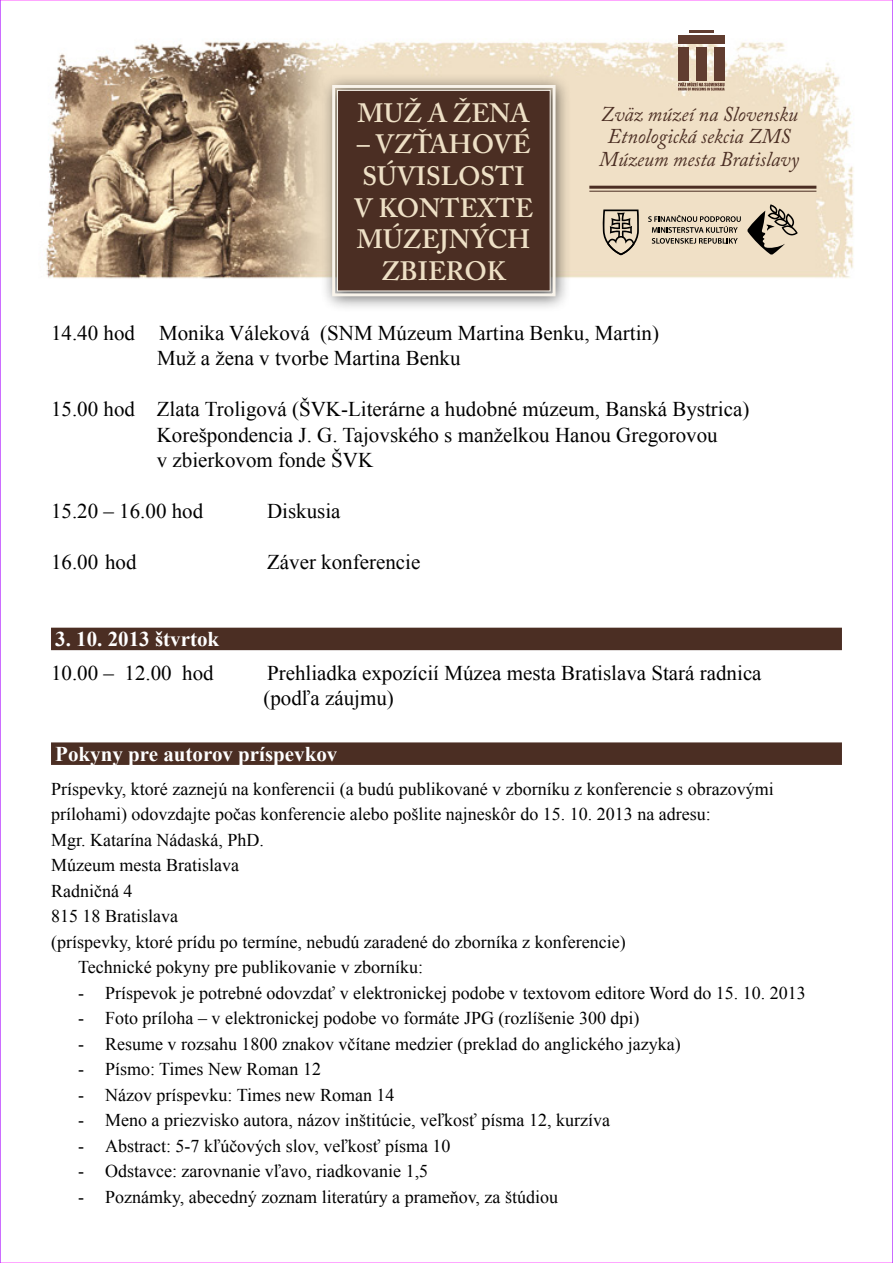
<style>
.page{position:relative;width:893px;height:1263px;background:#fff}
.page>*{position:absolute;margin:0;border:0;box-sizing:border-box;transform-origin:0 0}
.t1{font:600 26.4px/31.7px "Adobe Caslon Pro";color:#eee0c6;text-align:center}
.t2{font:21px/25.5px "Times New Roman";color:#000}
.t3{font:italic 21px/22.5px "Adobe Caslon Pro";color:#4b2e23;text-align:center;scale:.95 1}
.t4{font:700 21px "Times New Roman";color:#fff}
.t5{font:18px "Times New Roman";color:#000}
</style>
<div class="page">
<img style="left:46px;top:30px;width:808px;height:621px">
<div style="left:320px;top:73px;width:251px;height:239px;background:#000;opacity:.7"></div>
<svg style="left:331px;top:84px;width:226px;height:214px;background:#cdc7bd"></svg>
<div style="left:337px;top:89px;width:214px;height:203px;background:#4b2e23"></div>
<div style="left:602px;top:204px;width:196px;height:51px;background:#f0e0c6"></div>
<svg style="left:747px;top:204px;width:51px;height:51px"></svg>
<svg style="left:602px;top:209px;width:37px;height:46px"></svg>
<svg style="left:648px;top:215px;width:93px;height:29px"></svg>
<hr style="left:589px;top:186px;width:227px;height:3px;background:#4b2e23">
<hr style="left:589px;top:191px;width:227px;height:1px;background:#4b2e23">
<div style="left:51px;top:628px;width:791px;height:22px;background:#4b2e23"></div>
<div style="left:51px;top:742px;width:791px;height:23px;background:#4b2e23"></div>
<div style="left:678px;top:47px;width:11px;height:33px;background:#613d30"></div>
<div style="left:678px;top:36px;width:46px;height:8px;background:#613d30"></div>
<svg style="left:678px;top:82px;width:47px;height:9px"></svg>
<hr style="left:689px;top:31px;width:25px;height:2px;background:#613d30">
<div style="left:696px;top:47px;width:11px;height:33px;background:#613d30"></div>
<div style="left:714px;top:47px;width:10px;height:33px;background:#613d30"></div>
<hr style="left:0;top:0;width:1px;height:1263px;background:#93f">
<hr style="left:892px;top:0;width:1px;height:1263px;background:#93f">
<h1 class="t1" style="left:358px;top:97px;width:174px">MUŽ A ŽENA</h1>
<h1 class="t1" style="left:354px;top:128px;width:181px">– VZŤAHOVÉ<br>SÚVISLOSTI<br>V KONTEXTE<br>MÚZEJNÝCH<br>ZBIEROK</h1>
<p class="t3" style="left:599px;top:102px;width:212px">Zväz múzeí na Slovensku<br>Etnologická sekcia ZMS<br>Múzeum mesta Bratislavy</p>
<p class="t2" style="left:157px;top:320px;width:503px;text-indent:-106px">14.40 hod Monika Váleková (SNM Múzeum Martina Benku, Martin)<br>Muž a žena v tvorbe Martina Benku</p>
<p class="t2" style="left:157px;top:396px;width:594px;text-indent:-106px">15.00 hod Zlata Troligová (ŠVK-Literárne a hudobné múzeum, Banská Bystrica)<br>Korešpondencia J. G. Tajovského s manželkou Hanou Gregorovou<br>v zbierkovom fonde ŠVK</p>
<p class="t2" style="left:51px;top:498px;width:154px">15.20 – 16.00 hod</p>
<p class="t2" style="left:267px;top:498px;width:75px">Diskusia</p>
<p class="t2" style="left:51px;top:549px;width:87px">16.00 hod</p>
<p class="t2" style="left:267px;top:549px;width:155px">Záver konferencie</p>
<p class="t4" style="left:55px;top:624px;width:166px">3. 10. 2013 štvrtok</p>
<p class="t2" style="left:51px;top:660px;width:164px">10.00 – 12.00 hod</p>
<p class="t2" style="left:263px;top:660px;width:500px">Prehliadka expozícií Múzea mesta Bratislava Stará radnica (podľa záujmu)</p>
<p class="t4" style="left:55px;top:739px;width:284px">Pokyny pre autorov príspevkov</p>
<p class="t5" style="left:51px;top:776px;width:724px">Príspevky, ktoré zaznejú na konferencii (a budú publikované v zborníku z konferencie s obrazovými</p>
<p class="t5" style="left:51px;top:802px;width:661px">prílohami) odovzdajte počas konferencie alebo pošlite najneskôr do 15. 10. 2013 na adresu:</p>
<p class="t5" style="left:51px;top:827px;width:214px">Mgr. Katarína Nádaská, PhD.</p>
<p class="t5" style="left:51px;top:853px;width:189px">Múzeum mesta Bratislava</p>
<p class="t5" style="left:51px;top:878px;width:83px">Radničná 4</p>
<p class="t5" style="left:51px;top:904px;width:128px">815 18 Bratislava</p>
<p class="t5" style="left:51px;top:930px;width:576px">(príspevky, ktoré prídu po termíne, nebudú zaradené do zborníka z konferencie)</p>
<p class="t5" style="left:78px;top:955px;width:347px">Technické pokyny pre publikovanie v zborníku:</p>
<p class="t5" style="left:78px;top:981px;width:729px">- Príspevok je potrebné odovzdať v elektronickej podobe v textovom editore Word do 15. 10. 2013</p>
<p class="t5" style="left:78px;top:1006px;width:563px">- Foto príloha – v elektronickej podobe vo formáte JPG (rozlíšenie 300 dpi)</p>
<p class="t5" style="left:78px;top:1032px;width:604px">- Resume v rozsahu 1800 znakov včítane medzier (preklad do anglického jazyka)</p>
<p class="t5" style="left:78px;top:1057px;width:245px">- Písmo: Times New Roman 12</p>
<p class="t5" style="left:78px;top:1083px;width:318px">- Názov príspevku: Times new Roman 14</p>
<p class="t5" style="left:78px;top:1108px;width:533px">- Meno a priezvisko autora, názov inštitúcie, veľkosť písma 12, kurzíva</p>
<p class="t5" style="left:78px;top:1134px;width:374px">- Abstract: 5-7 kľúčových slov, veľkosť písma 10</p>
<p class="t5" style="left:78px;top:1159px;width:352px">- Odstavce: zarovnanie vľavo, riadkovanie 1,5</p>
<p class="t5" style="left:78px;top:1185px;width:482px">- Poznámky, abecedný zoznam literatúry a prameňov, za štúdiou</p>
</div>
